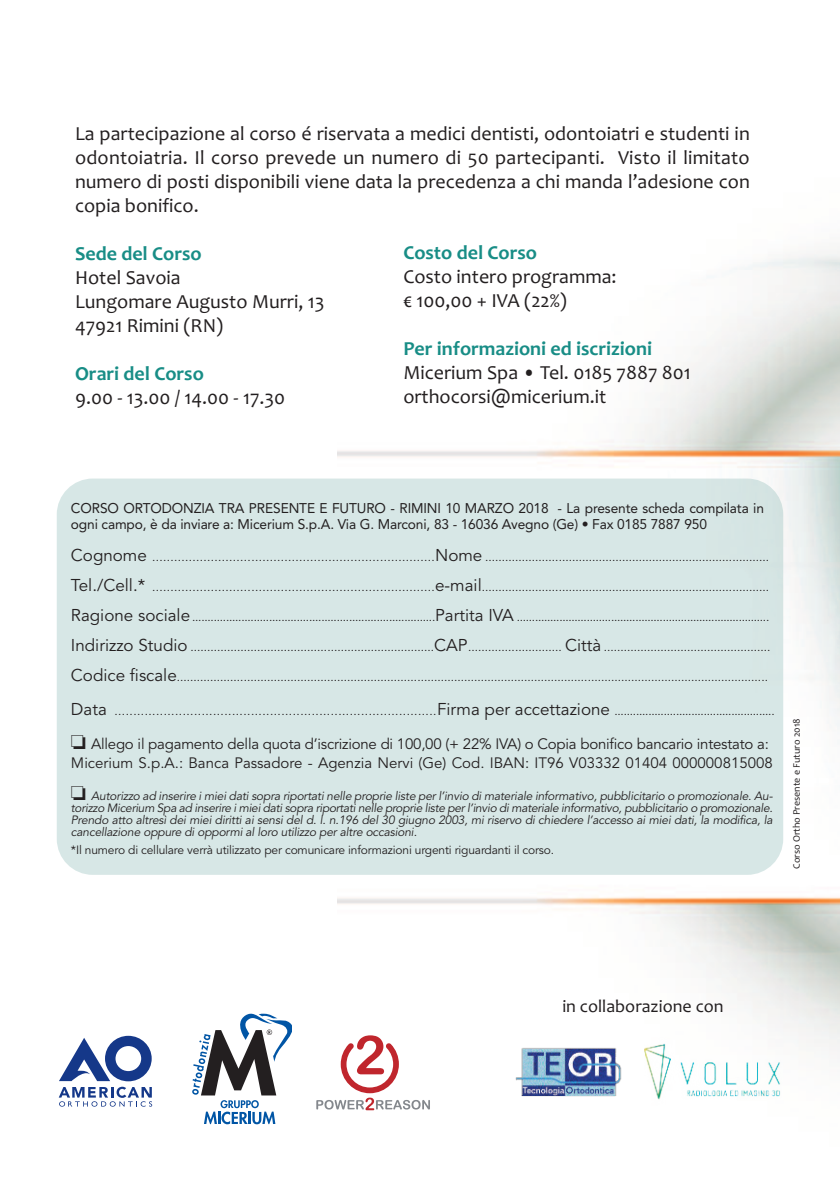
<style>
.page{position:relative;width:840px;height:1191px;background:#fff}
.page>*{position:absolute;margin:0;border:0;box-sizing:border-box;transform-origin:0 0}
.t1{font:20px/24px "Candara";color:#231f20}
.t2{font:700 20px "Candara";color:#188d86}
.t3{font:18px "Candara";color:#231f20}
.t4{font:15px/19.2px "Avenir";letter-spacing:-.015em;color:#231f20}
.t5{font:14px/15.4px "Avenir LT Std";letter-spacing:-.01em;color:#231f20}
.t6{font:12px "Avenir LT Std";letter-spacing:-.015em;color:#231f20}
.t7{font:italic 12px/12px "Avenir LT Std";letter-spacing:-.015em;color:#231f20;text-align:justify}
.t8{font:10px "Candara";color:#231f20}
.s1{font-size:17px}
</style>
<div class="page">
<img style="left:337px;top:250px;width:502px;height:861px">
<svg style="left:316px;top:1035px;width:114px;height:75px"></svg>
<svg style="left:192px;top:1013px;width:99px;height:111px"></svg>
<svg style="left:59px;top:1035px;width:93px;height:71px"></svg>
<img style="left:513px;top:1044px;width:112px;height:55px">
<img style="left:643px;top:1036px;width:140px;height:69px">
<div style="left:57px;top:478px;width:725px;height:397px;background:#d7e7e6;border-radius:36px"></div>
<p class="t1" style="left:75px;top:121px;width:676px;text-align:justify">La partecipazione al corso é riservata a medici dentisti, odontoiatri e studenti in odontoiatria. Il corso prevede un numero di 50 partecipanti. Visto il limitato numero di posti disponibili viene data la precedenza a chi manda l’adesione con copia bonifico.</p>
<h1 class="t2" style="left:75px;top:241px;width:128px">Sede del Corso</h1>
<h1 class="t1" style="left:75px;top:265px;width:251px">Hotel Savoia<br>Lungomare Augusto Murri, 13<br>47921 Rimini (RN)</h1>
<h1 class="t2" style="left:75px;top:361px;width:130px">Orari del Corso</h1>
<h1 class="t1" style="left:75px;top:385px;width:211px">9.00 - 13.00 / 14.00 - 17.30</h1>
<h1 class="t2" style="left:403px;top:240px;width:135px">Costo del Corso</h1>
<h1 class="t1" style="left:403px;top:264px;width:215px">Costo intero programma: € 100,00 + IVA (22%)</h1>
<h1 class="t2" style="left:403px;top:336px;width:250px">Per informazioni ed iscrizioni</h1>
<h1 class="t1" style="left:403px;top:360px;width:289px">Micerium Spa • Tel. 0185 7887 801 orthocorsi@micerium.it</h1>
<p class="t5" style="left:71px;top:502px;width:694px">CORSO ORTODONZIA TRA PRESENTE E FUTURO - RIMINI 10 MARZO 2018 - La presente scheda compilata in ogni campo, è da inviare a: Micerium S.p.A. Via G. Marconi, 83 - 16036 Avegno (Ge) • Fax 0185 7887 950</p>
<p class="t6" style="left:71px;top:552px;width:699px"><span class="s1">Cognome</span> .............................................................................<span class="s1">Nome</span> .....................................................................................</p>
<p class="t6" style="left:71px;top:582px;width:699px"><span class="s1">Tel./Cell.*</span> .............................................................................<span class="s1">e-mail</span>......................................................................................</p>
<p class="t6" style="left:71px;top:612px;width:699px"><span class="s1">Ragione sociale</span> ...............................................................................<span class="s1">Partita IVA</span> ...................................................................................</p>
<p class="t6" style="left:71px;top:642px;width:700px"><span class="s1">Indirizzo Studio</span> .........................................................................<span class="s1">CAP</span>............................ <span class="s1">Città</span> ..................................................</p>
<p class="t6" style="left:71px;top:672px;width:698px"><span class="s1">Codice fiscale</span>.................................................................................................................................................................................</p>
<p class="t6" style="left:71px;top:705px;width:704px"><span class="s1">Data</span> .....................................................................................<span class="s1">Firma per accettazione</span> ....................................................</p>
<p class="t4" style="left:71px;top:735px;width:703px">□ Allego il pagamento della quota d’iscrizione di 100,00 (+ 22% IVA) o Copia bonifico bancario intestato a:<br>Micerium S.p.A.: Banca Passadore - Agenzia Nervi (Ge) Cod. IBAN: IT96 V03332 01404 000000815008</p>
<p class="t7" style="left:71px;top:790px;width:703px">□ Autorizzo ad inserire i miei dati sopra riportati nelle proprie liste per l’invio di materiale informativo, pubblicitario o promozionale. Au&shy;torizzo Micerium Spa ad inserire i miei dati sopra riportati nelle proprie liste per l’invio di materiale informativo, pubblicitario o promozionale.<br>Prendo atto altresì dei miei diritti ai sensi del d. l. n.196 del 30 giugno 2003, mi riservo di chiedere l’accesso ai miei dati, la modifica, la cancellazione oppure di oppormi al loro utilizzo per altre occasioni.</p>
<p class="t6" style="left:71px;top:845px;width:484px">*Il numero di cellulare verrà utilizzato per comunicare informazioni urgenti riguardanti il corso.</p>
<p class="t8" style="left:790px;top:869px;width:152px;rotate:-90deg">Corso Ortho Presente e Futuro 2018</p>
<h2 class="t3" style="left:562px;top:995px;width:163px">in collaborazione con</h2>
</div>
